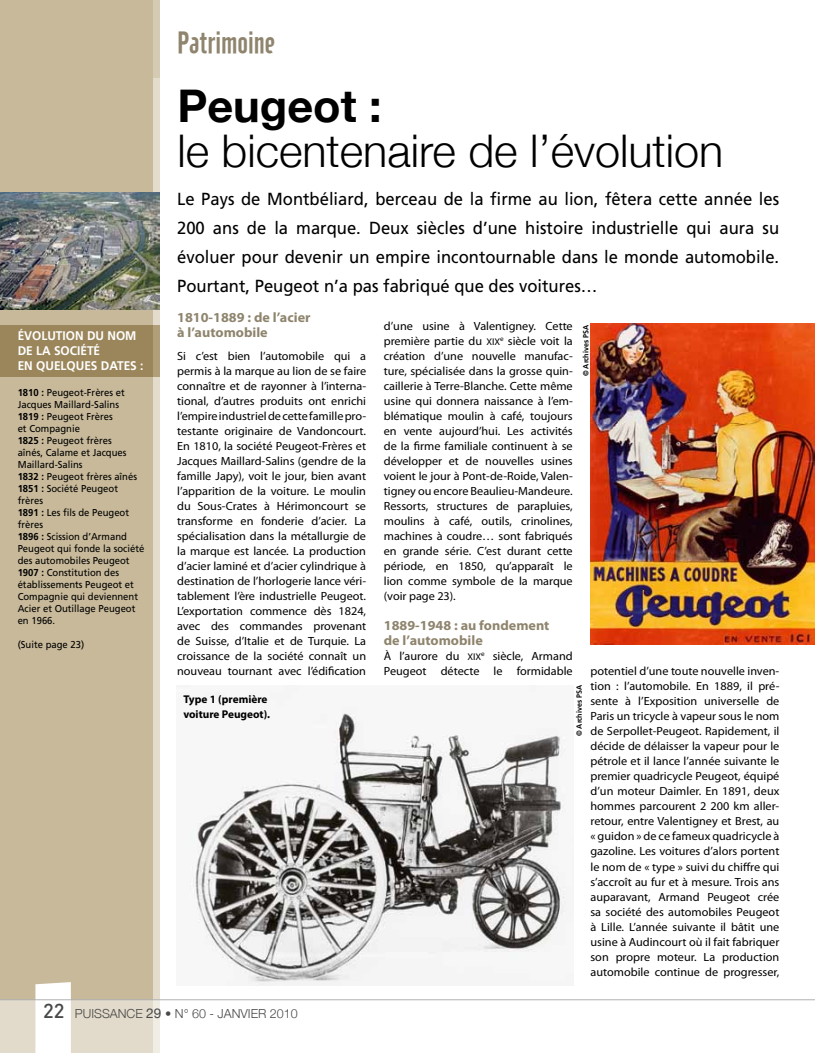
<style>
.page{position:relative;width:815px;height:1053px;background:#fff}
.page>*{position:absolute;margin:0;border:0;box-sizing:border-box;transform-origin:0 0}
.t1{font:300 45px "Helvetica Neue";color:#000}
.t2{font:700 45px "Helvetica Neue";color:#000}
.t3{font:30px "Cafeta";color:#8f856e}
.t4{font:500 20px "DIN";color:#484847}
.t5{font:17.5px/28.8px "Frutiger";color:#000;text-align:justify;scale:.95 1}
.t6{font:700 13.75px/15px "Myriad Pro";color:#8f856e}
.t7{font:700 12.5px/15px "Frutiger";letter-spacing:.165em;color:#fff;scale:.95 1}
.t8{font:300 12.5px "Helvetica Neue";color:#484847}
.t9{font:11.88px/15px "Myriad Pro";color:#000;text-align:justify}
.t10{font:700 11.25px/15.1px "Myriad Pro";color:#000}
.t11{font:10px/12px "Frutiger";color:#000;scale:.95 1}
.t12{font:700 7.5px "Frutiger";color:#000;scale:.95 1}
.s1{font-weight:700}
.s2{font-family:"Myriad Pro Regular SC820";font-size:9.75px}
.s3{font-weight:400;font-size:13.62px}
</style>
<div class="page">
<svg style="left:152px;top:78px;width:7px;height:921px;background:#dfd7c4"></svg>
<div style="left:0;top:0;width:152px;height:1052px;background:#c7b999"></div>
<div style="left:0;top:999px;width:159px;height:53px;background:#e2dbcb"></div>
<div style="left:0;top:0;width:159px;height:78px;background:#c7b999"></div>
<svg style="left:33px;top:982px;width:38px;height:70px;background:#fbfaf8"></svg>
<img style="left:590px;top:323px;width:225px;height:321px">
<hr style="left:0;top:999px;width:815px;height:1px;background:#b1b2b3">
<div style="left:0;top:325px;width:159px;height:52px;background:#9b865b"></div>
<img style="left:0;top:192px;width:159px;height:118px">
<img style="left:190px;top:692px;width:376px;height:292px">
<p class="t7" style="left:18px;top:328px;width:9px">ÉVOLU</p>
<p class="t7" style="left:18px;top:328px;width:127px;text-indent:38px">TION DU NOM<br>DELASOC</p>
<p class="t7" style="left:77px;top:343px;width:26px">IÉTÉ</p>
<p class="t7" style="left:18px;top:358px;width:29px">EN QUELQUES</p>
<p class="t7" style="left:101px;top:358px;width:46px">DATES :</p>
<p class="t11" style="left:18px;top:386px;width:135px"><span class="s1">1810 :</span> Peugeot-Frères et<br>Jacques Maillard-Salins<br><span class="s1">1819 :</span> Peugeot Frères<br>et Compagnie<br><span class="s1">1825 :</span> Peugeot frères<br>aînés, Calame et Jacques<br>Maillard-Salins<br><span class="s1">1832 :</span> Peugeot frères aînés<br><span class="s1">1851 :</span> Société Peugeot frères<br><span class="s1">1891 :</span> Les fils de Peugeot frères<br><span class="s1">1896 :</span> Scission d’Armand<br>Peugeot qui fonde la société des automobiles Peugeot<br><span class="s1">1907 :</span> Constitution des établissements Peugeot et<br>Compagnie qui deviennent<br>Acier et Outillage Peugeot en 1966.</p>
<p class="t11" style="left:18px;top:638px;width:72px">(Suite page 23)</p>
<h2 class="t3" style="left:177px;top:26px;width:100px">Patrimoine</h2>
<h1 class="t2" style="left:177px;top:78px;width:206px">Peugeot :</h1>
<h1 class="t1" style="left:177px;top:123px;width:548px">le bicentenaire de l’évolution</h1>
<p class="t5" style="left:177px;top:185px;width:635px">Le Pays de Montbéliard, berceau de la firme au lion, fêtera cette année les 200 ans de la marque. Deux siècles d’une histoire industrielle qui aura su évoluer pour devenir un empire incontournable dans le monde automobile.<br>Pourtant, Peugeot n’a pas fabriqué que des voitures…</p>
<p class="t6" style="left:177px;top:310px;width:135px">1810-1889 : de l’acier à l’automobile</p>
<p class="t9" style="left:177px;top:348px;width:190px">Si c’est bien l’automobile qui a permis à la marque au lion de se faire connaître et de rayonner à l’interna&shy;tional, d’autres produits ont enrichi l’empire industriel de cette famille pro&shy;testante originaire de Vandoncourt.<br>En 1810, la société Peugeot-Frères et Jacques Maillard-Salins (gendre de la famille Japy), voit le jour, bien avant l’apparition de la voiture. Le moulin du Sous-Crates à Hérimoncourt se transforme en fonderie d’acier. La spécialisation dans la métallurgie de la marque est lancée. La production d’acier laminé et d’acier cylindrique à destination de l’horlogerie lance véri&shy;tablement l’ère industrielle Peugeot.<br>L’exportation commence dès 1824, avec des commandes provenant de Suisse, d’Italie et de Turquie. La croissance de la société connaît un nouveau tournant avec l’édification</p>
<p class="t10" style="left:183px;top:691px;width:88px">Type 1 (première voiture Peugeot).</p>
<p class="t9" style="left:384px;top:318px;width:190px">d’une usine à Valentigney. Cette première partie du <span class="s2">XIX</span><sup>e</sup> siècle voit la création d’une nouvelle manufac&shy;ture, spécialisée dans la grosse quin&shy;caillerie à Terre-Blanche. Cette même usine qui donnera naissance à l’em&shy;blématique moulin à café, toujours en vente aujourd’hui. Les activités de la firme familiale continuent à se développer et de nouvelles usines voient le jour à Pont-de-Roide, Valen&shy;tigney ou encore Beaulieu-Mandeure.<br>Ressorts, structures de parapluies, moulins à café, outils, crinolines, machines à coudre… sont fabriqués en grande série. C’est durant cette période, en 1850, qu’apparaît le lion comme symbole de la marque (voir page 23).</p>
<p class="t6" style="left:384px;top:617px;width:167px">1889-1948 : au fondement de l’automobile</p>
<p class="t9" style="left:384px;top:648px;width:190px">À l’aurore du <span class="s2">XIX</span><sup>e</sup> siècle, Armand<br>Peugeot détecte le formidable</p>
<p class="t12" style="left:581px;top:376px;width:55px;rotate:-90deg">© ARCHIVES PSA</p>
<p class="t9" style="left:590px;top:663px;width:190px">potentiel d’une toute nouvelle inven&shy;tion : l’automobile. En 1889, il pré&shy;sente à l’Exposition universelle de Paris un tricycle à vapeur sous le nom de Serpollet-Peugeot. Rapidement, il décide de délaisser la vapeur pour le pétrole et il lance l’année suivante le premier quadricycle Peugeot, équipé d’un moteur Daimler. En 1891, deux hommes parcourent 2 200 km aller&shy;retour, entre Valentigney et Brest, au « guidon » de ce fameux quadricycle à gazoline. Les voitures d’alors portent le nom de « type » suivi du chiffre qui s’accroît au fur et à mesure. Trois ans auparavant, Armand Peugeot crée sa société des automobiles Peugeot à Lille. L’année suivante il bâtit une usine à Audincourt où il fait fabriquer son propre moteur. La production automobile continue de progresser,</p>
<p class="t12" style="left:575px;top:736px;width:55px;rotate:-90deg">© ARCHIVES PSA</p>
<h3 class="t4" style="left:43px;top:997px;width:23px">22</h3>
<p class="t8" style="left:75px;top:1005px;width:224px">PUISSANCE <span class="s3">29</span> • N° 60 - JANVIER 2010</p>
</div>
